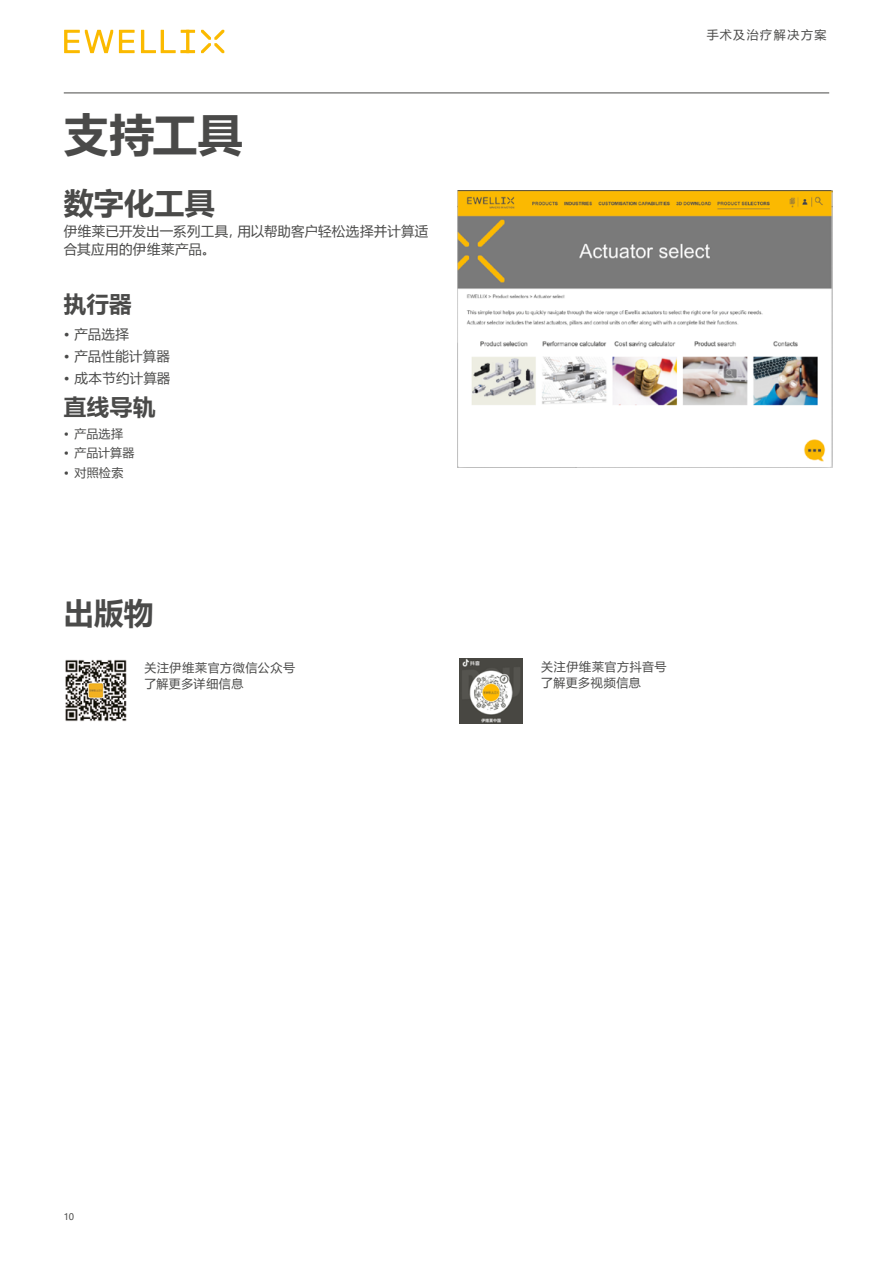
<style>
.page{position:relative;width:893px;height:1263px;background:#fff}
.page>*{position:absolute;margin:0;border:0;box-sizing:border-box;transform-origin:0 0}
.t1{font:700 45px "Microsoft Ya Hei";color:#4a4a49}
.t2{font:700 30px "Microsoft Ya Hei";letter-spacing:.005em;color:#4a4a49}
.t3{font:700 22.5px "Microsoft Ya Hei";letter-spacing:.025em;color:#4a4a49}
.t4{font:13.5px/18px "Microsoft Ya Hei";letter-spacing:.015em;color:#4a4a49}
.t5{font:12px/16.5px "Microsoft Ya Hei";letter-spacing:.045em;color:#4a4a49}
.t6{font:12px "Microsoft Ya Hei";letter-spacing:.125em;color:#4a4a49}
.t7{font:9px "Microsoft Ya Hei";color:#4a4a49}
</style>
<div class="page">
<hr style="left:64px;top:93px;width:765px;height:1px;background:#4a4a49">
<svg style="left:64px;top:30px;width:131px;height:23px"></svg>
<svg style="left:201px;top:30px;width:23px;height:23px"></svg>
<img style="left:457px;top:190px;width:375px;height:278px">
<img style="left:65px;top:659px;width:62px;height:63px">
<img style="left:459px;top:659px;width:64px;height:65px">
<h1 class="t1" style="left:64px;top:103px;width:181px">支持工具</h1>
<h2 class="t2" style="left:64px;top:182px;width:153px">数字化工具</h2>
<p class="t4" style="left:64px;top:222px;width:366px">伊维莱已开发出一系列工具，用以帮助客户轻松选择并计算适合其应用的伊维莱产品。</p>
<h3 class="t3" style="left:64px;top:288px;width:69px">执行器</h3>
<p class="t4" style="left:64px;top:324px;width:67px">• 产品选择</p>
<p class="t4" style="left:64px;top:347px;width:108px">• 产品性能计算器</p>
<p class="t4" style="left:64px;top:369px;width:108px">• 成本节约计算器</p>
<h3 class="t3" style="left:64px;top:391px;width:93px">直线导轨</h3>
<p class="t5" style="left:64px;top:425px;width:61px">• 产品选择</p>
<p class="t5" style="left:64px;top:444px;width:72px">• 产品计算器</p>
<p class="t5" style="left:64px;top:464px;width:61px">• 对照检索</p>
<p class="t6" style="left:707px;top:27px;width:121px">手术及治疗解决方案</p>
<h2 class="t2" style="left:64px;top:593px;width:91px">出版物</h2>
<p class="t5" style="left:144px;top:659px;width:152px">关注伊维莱官方微信公众号了解更多详细信息</p>
<p class="t5" style="left:541px;top:658px;width:127px">关注伊维莱官方抖音号了解更多视频信息</p>
<p class="t7" style="left:64px;top:1210px;width:12px">10</p>
</div>
